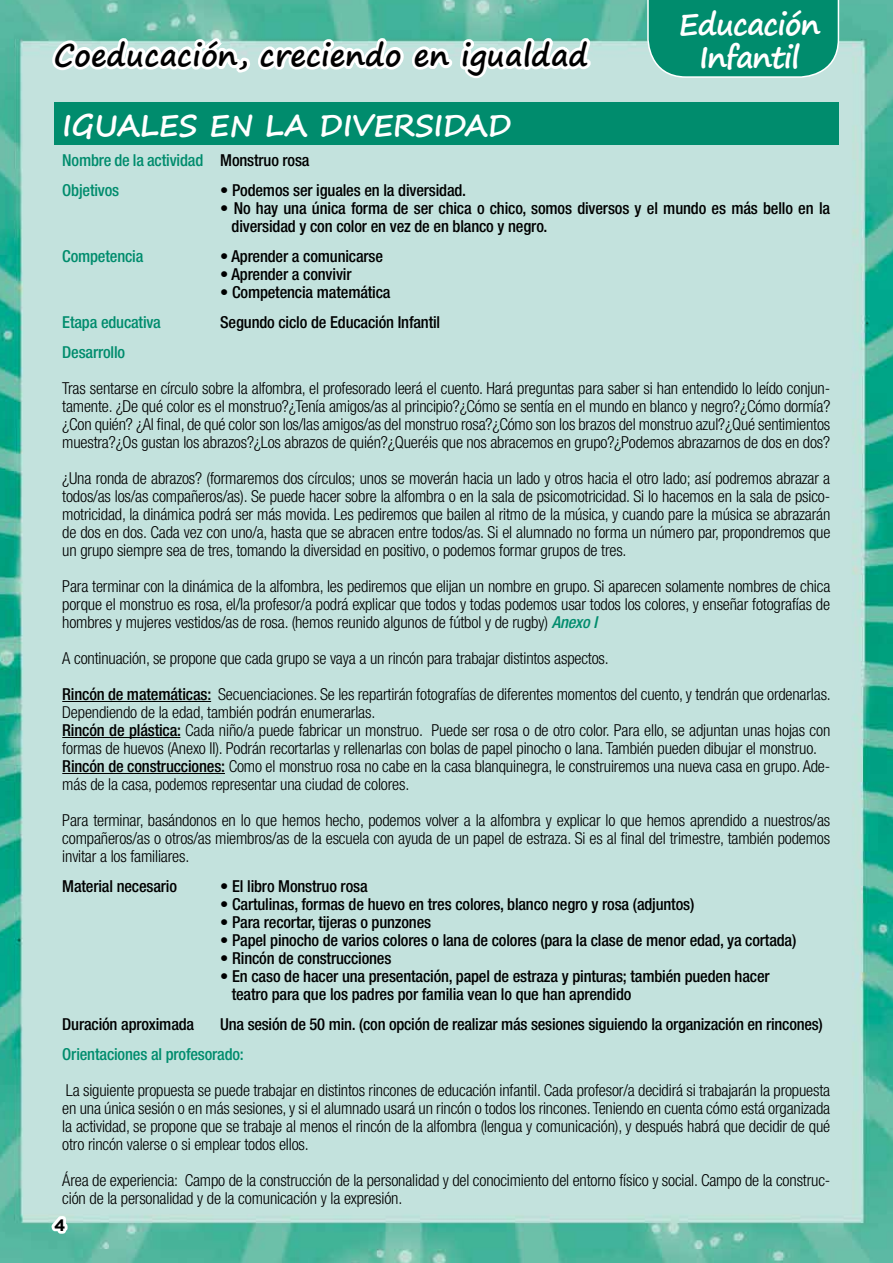
<style>
.page{position:relative;width:893px;height:1263px;background:#fff}
.page>*{position:absolute;margin:0;border:0;box-sizing:border-box;transform-origin:0 0}
.t1{font:700 30px "Segoe Print";color:#000}
.t2{font:700 30px "Segoe Print";letter-spacing:-.01em;color:#fff}
.t3{font:700 30px/33px "Segoe Print";letter-spacing:-.03em;color:#fff;text-align:center}
.t4{font:300 condensed 16.5px/18px "Helvetica Neue";letter-spacing:-.01em;color:#000;text-align:justify}
.t5{font:500 condensed 16.5px/18px "Helvetica Neue";letter-spacing:-.01em;color:#000}
.t6{font:500 condensed 16.5px/30px "Helvetica Neue";letter-spacing:-.01em;color:#008c6d}
.t7{font:700 16.5px "Gotham";color:#000}
.s1{color:#000}
.s2{font-weight:500;font-style:italic;color:#008c6d}
.s3{font-weight:500}
</style>
<div class="page">
<img style="left:0;top:0;width:893px;height:1263px">
<svg style="left:647px;top:0;width:192px;height:78px;background:#0f9376"></svg>
<svg style="left:48px;top:1206px;width:23px;height:31px"></svg>
<svg style="left:48px;top:0;width:547px;height:125px"></svg>
<div style="left:54px;top:102px;width:785px;height:43px;background:#008c6d"></div>
<hr style="left:62px;top:701px;width:149px;height:1px;background:#000">
<hr style="left:62px;top:737px;width:118px;height:1px;background:#000">
<hr style="left:62px;top:773px;width:163px;height:1px;background:#000">
<h1 class="t3" style="left:678px;top:7px;width:144px">Educación<br>Infantil</h1>
<h1 class="t1" style="left:54px;top:28px;width:536px">Coeducación, creciendo en igualdad</h1>
<h1 class="t2" style="left:62px;top:98px;width:451px">IGUALES EN LA DIVERSIDAD</h1>
<p class="t6" style="left:62px;top:145px;width:249px">Nombre de la actividad <span class="s1">Monstruo rosa<br></span>Objetivos</p>
<p class="t5" style="left:220px;top:181px;width:247px">• Podemos ser iguales en la diversidad.</p>
<p class="t5" style="left:232px;top:199px;width:600px;text-indent:-11px">• No hay una única forma de ser chica o chico, somos diversos y el mundo es más bello en la diversidad y con color en vez de en blanco y negro.</p>
<p class="t6" style="left:62px;top:241px;width:83px">Competencia</p>
<p class="t5" style="left:220px;top:247px;width:164px">• Aprender a comunicarse</p>
<p class="t5" style="left:220px;top:265px;width:133px">• Aprender a convivir</p>
<p class="t5" style="left:220px;top:283px;width:172px">• Competencia matemática</p>
<p class="t6" style="left:62px;top:307px;width:100px">Etapa educativa</p>
<p class="t5" style="left:220px;top:313px;width:222px">Segundo ciclo de Educación Infantil</p>
<p class="t6" style="left:62px;top:337px;width:64px">Desarrollo</p>
<p class="t4" style="left:62px;top:379px;width:770px">Tras sentarse en círculo sobre la alfombra, el profesorado leerá el cuento. Hará preguntas para saber si han entendido lo leído conjun&shy;tamente. ¿De qué color es el monstruo?¿Tenía amigos/as al principio?¿Cómo se sentía en el mundo en blanco y negro?¿Cómo dormía? ¿Con quién? ¿Al final, de qué color son los/las amigos/as del monstruo rosa?¿Cómo son los brazos del monstruo azul?¿Qué sentimientos muestra?¿Os gustan los abrazos?¿Los abrazos de quién?¿Queréis que nos abracemos en grupo?¿Podemos abrazarnos de dos en dos?</p>
<p class="t4" style="left:62px;top:469px;width:770px">¿Una ronda de abrazos? (formaremos dos círculos; unos se moverán hacia un lado y otros hacia el otro lado; así podremos abrazar a todos/as los/as compañeros/as). Se puede hacer sobre la alfombra o en la sala de psicomotricidad. Si lo hacemos en la sala de psico&shy;motricidad, la dinámica podrá ser más movida. Les pediremos que bailen al ritmo de la música, y cuando pare la música se abrazarán de dos en dos. Cada vez con uno/a, hasta que se abracen entre todos/as. Si el alumnado no forma un número par, propondremos que un grupo siempre sea de tres, tomando la diversidad en positivo, o podemos formar grupos de tres.</p>
<p class="t4" style="left:62px;top:577px;width:770px">Para terminar con la dinámica de la alfombra, les pediremos que elijan un nombre en grupo. Si aparecen solamente nombres de chica porque el monstruo es rosa, el/la profesor/a podrá explicar que todos y todas podemos usar todos los colores, y enseñar fotografías de hombres y mujeres vestidos/as de rosa. (hemos reunido algunos de fútbol y de rugby) <span class="s2">Anexo I</span></p>
<p class="t4" style="left:62px;top:640px;width:770px;line-height:36px">A continuación, se propone que cada grupo se vaya a un rincón para trabajar distintos aspectos.<br><span class="s3">Rincón de matemáticas:</span> Secuenciaciones. Se les repartirán fotografías de diferentes momentos del cuento, y tendrán que ordenarlas.</p>
<p class="t4" style="left:62px;top:703px;width:769px;text-align:left">Dependiendo de la edad, también podrán enumerarlas.<br><span class="s3">Rincón de plástica:</span> Cada niño/a puede fabricar un monstruo. Puede ser rosa o de otro color. Para ello, se adjuntan unas hojas con formas de huevos (Anexo II). Podrán recortarlas y rellenarlas con bolas de papel pinocho o lana. También pueden dibujar el monstruo.<br><span class="s3">Rincón de construcciones:</span> Como el monstruo rosa no cabe en la casa blanquinegra, le construiremos una nueva casa en grupo. Ade&shy;más de la casa, podemos representar una ciudad de colores.</p>
<p class="t4" style="left:62px;top:811px;width:769px">Para terminar, basándonos en lo que hemos hecho, podemos volver a la alfombra y explicar lo que hemos aprendido a nuestros/as compañeros/as o otros/as miembros/as de la escuela con ayuda de un papel de estraza. Si es al final del trimestre, también podemos invitar a los familiares.</p>
<p class="t5" style="left:62px;top:877px;width:116px">Material necesario</p>
<p class="t5" style="left:220px;top:877px;width:149px">• El libro Monstruo rosa</p>
<p class="t5" style="left:220px;top:895px;width:476px">• Cartulinas, formas de huevo en tres colores, blanco negro y rosa (adjuntos)</p>
<p class="t5" style="left:220px;top:913px;width:212px">• Para recortar, tijeras o punzones</p>
<p class="t5" style="left:220px;top:931px;width:578px">• Papel pinocho de varios colores o lana de colores (para la clase de menor edad, ya cortada)</p>
<p class="t5" style="left:220px;top:949px;width:173px">• Rincón de construcciones</p>
<p class="t5" style="left:232px;top:967px;width:539px;text-indent:-11px">• En caso de hacer una presentación, papel de estraza y pinturas; también pueden hacer teatro para que los padres por familia vean lo que han aprendido</p>
<p class="t5" style="left:62px;top:1015px;width:133px">Duración aproximada</p>
<p class="t5" style="left:220px;top:1015px;width:604px">Una sesión de 50 min. (con opción de realizar más sesiones siguiendo la organización en rincones)</p>
<p class="t6" style="left:62px;top:1039px;width:183px">Orientaciones al profesorado:</p>
<p class="t4" style="left:62px;top:1081px;width:769px">La siguiente propuesta se puede trabajar en distintos rincones de educación infantil. Cada profesor/a decidirá si trabajarán la propuesta en una única sesión o en más sesiones, y si el alumnado usará un rincón o todos los rincones. Teniendo en cuenta cómo está organizada la actividad, se propone que se trabaje al menos el rincón de la alfombra (lengua y comunicación), y después habrá que decidir de qué otro rincón valerse o si emplear todos ellos.</p>
<p class="t4" style="left:62px;top:1171px;width:769px">Área de experiencia: Campo de la construcción de la personalidad y del conocimiento del entorno físico y social. Campo de la construc&shy;ción de la personalidad y de la comunicación y la expresión.</p>
<p class="t7" style="left:54px;top:1214px;width:13px">4</p>
</div>
